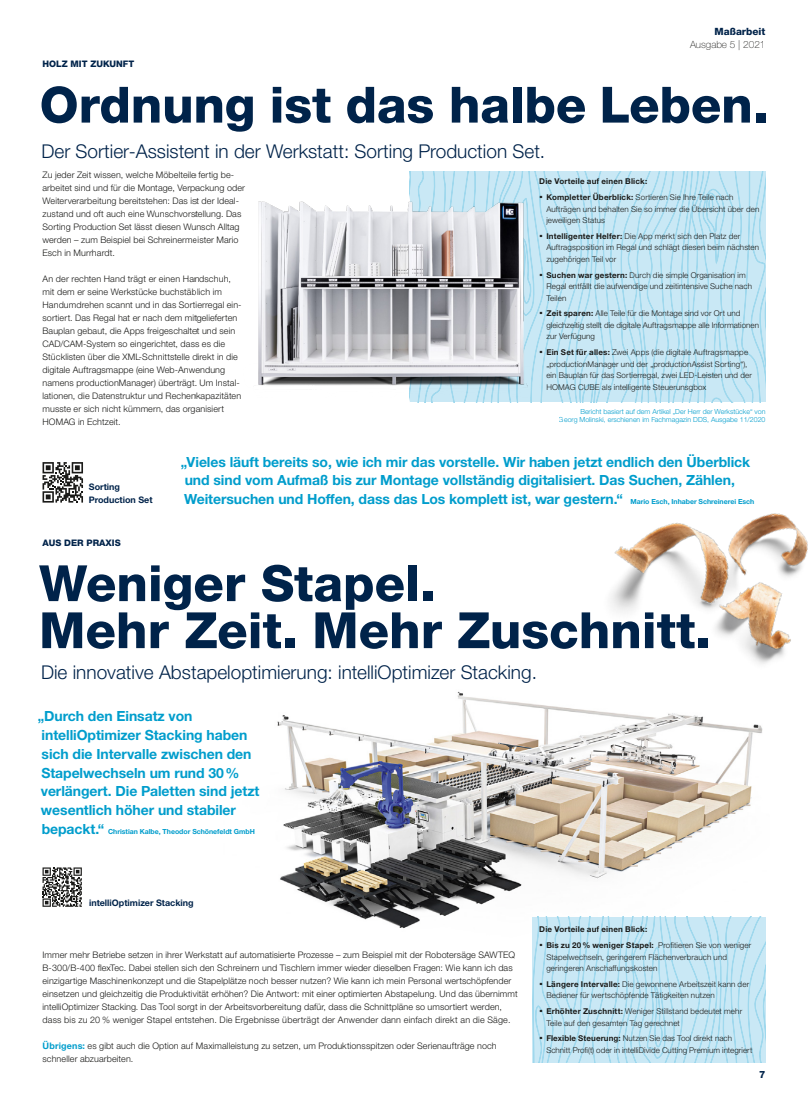
<style>
.page{position:relative;width:808px;height:1106px;background:#fff}
.page>*{position:absolute;margin:0;border:0;box-sizing:border-box;transform-origin:0 0}
.t1{font:800 50px/47px "Helvetica Neue LTW1 G";color:#00234a}
.t2{font:300 19px "Helvetica Neue LTW1 G";color:#00234a}
.t3{font:700 14px/18.8px "Helvetica Neue LTW1 G";letter-spacing:-.005em;color:#009dcc}
.t4{font:100 10px "Helvetica Neue LTW1 G";color:#1a1a18}
.t5{font:800 10px "Helvetica Neue LTW1 G";color:#00234a}
.t6{font:300 9px/13px "Helvetica Neue LTW1 G";letter-spacing:.01em;color:#1a1a18}
.t7{font:700 9px/13px "Helvetica Neue LTW1 G";color:#00234a}
.t8{font:800 9px "Helvetica Neue LTW1 G";color:#00234a}
.t9{font:300 8px/11.5px "Helvetica Neue LTW1 G";letter-spacing:.015em;color:#1a1a18}
.t10{font:700 8px/15.8px "Helvetica Neue LTW1 G";letter-spacing:.02em;color:#1a1a18}
.t11{font:300 7px/8.4px "Helvetica Neue LTW1 G";color:#009dcc;text-align:right}
.t12{font:700 7px "Helvetica Neue LTW1 G";letter-spacing:-.005em;color:#009dcc}
.s1{font-size:14px}
.s2{font-weight:300}
.s3{font-weight:700;font-size:14px}
.s4{font-weight:700}
.s5{font-size:7px}
.s6{font-weight:700;color:#009dcc}
</style>
<div class="page">
<svg style="left:410px;top:171px;width:355px;height:231px;background:#c1e4f3"></svg>
<img style="left:277px;top:691px;width:489px;height:312px">
<svg style="left:532px;top:916px;width:233px;height:146px;background:#c1e5f3"></svg>
<svg style="left:42px;top:867px;width:40px;height:40px"></svg>
<svg style="left:43px;top:867px;width:39px;height:39px"></svg>
<svg style="left:42px;top:462px;width:41px;height:41px"></svg>
<svg style="left:43px;top:462px;width:40px;height:40px"></svg>
<img style="left:539px;top:171px;width:35px;height:226px">
<img style="left:258px;top:171px;width:281px;height:226px">
<img style="left:562px;top:394px;width:246px;height:323px">
<p class="t5" style="left:714px;top:26px;width:52px">Maßarbeit</p>
<p class="t8" style="left:43px;top:59px;width:93px">HOLZ MIT ZUKUNFT</p>
<p class="t4" style="left:690px;top:38px;width:77px">Ausgabe 5 | 2021</p>
<h1 class="t1" style="left:40px;top:81px;width:730px">Ordnung ist das halbe Leben.</h1>
<h2 class="t2" style="left:41px;top:140px;width:505px">Der Sortier-Assistent in der Werkstatt: Sorting Production Set.</h2>
<p class="t6" style="left:43px;top:168px;width:204px">Zu jeder Zeit wissen, welche Möbelteile fertig be&shy;arbeitet sind und für die Montage, Verpackung oder Weiterverarbeitung bereitstehen: Das ist der Ideal&shy;zustand und oft auch eine Wunschvorstellung. Das Sorting Production Set lässt diesen Wunsch Alltag werden – zum Beispiel bei Schreinermeister Mario Esch in Murrhardt.</p>
<p class="t6" style="left:43px;top:272px;width:201px">An der rechten Hand trägt er einen Handschuh, mit dem er seine Werkstücke buchstäblich im Handumdrehen scannt und in das Sortierregal ein&shy;sortiert. Das Regal hat er nach dem mitgelieferten Bauplan gebaut, die Apps freigeschaltet und sein CAD/CAM-System so eingerichtet, dass es die Stücklisten über die XML-Schnittstelle direkt in die digitale Auftragsmappe (eine Web-Anwendung namens productionManager) überträgt. Um Instal&shy;lationen, die Datenstruktur und Rechenkapazitäten musste er sich nicht kümmern, das organisiert HOMAG in Echtzeit.</p>
<p class="t10" style="left:539px;top:174px;width:196px">Die Vorteile auf einen Blick:<br><span class="s1">·</span> Kompletter Überblick: <span class="s2">Sortieren Sie Ihre Teile nach</span></p>
<p class="t9" style="left:546px;top:203px;width:214px">Aufträgen und behalten Sie so immer die Übersicht über den jeweiligen Status</p>
<p class="t9" style="left:546px;top:230px;width:214px;text-indent:-7px"><span class="s3">·</span> <span class="s4">Intelligenter Helfer:</span> Die App merkt sich den Platz der<br>Auftragsposition im Regal und schlägt diesen beim nächsten zugehörigen Teil vor</p>
<p class="t9" style="left:546px;top:269px;width:207px;text-indent:-7px"><span class="s3">·</span> <span class="s4">Suchen war gestern:</span> Durch die simple Organisation im<br>Regal entfällt die aufwendige und zeitintensive Suche nach<br>Teilen</p>
<p class="t9" style="left:546px;top:308px;width:214px;text-indent:-7px"><span class="s3">·</span> <span class="s4">Zeit sparen:</span> Alle Teile für die Montage sind vor Ort und gleichzeitig stellt die digitale Auftragsmappe alle Informationen zur Verfügung</p>
<p class="t9" style="left:546px;top:346px;width:207px;text-indent:-7px"><span class="s3">·</span> <span class="s4">Ein Set für alles:</span> Zwei Apps (die digitale Auftragsmappe „productionManager und der „productionAssist Sorting“), ein Bauplan für das Sortierregal, zwei LED-Leisten und der HOMAG CUBE als intelligente Steuerunsgbox</p>
<p class="t11" style="left:559px;top:407px;width:208px">Bericht basiert auf dem Artikel „Der Herr der Werkstücke“ von<br>Georg Molinski, erschienen im Fachmagazin DDS, Ausgabe 11/2020</p>
<p class="t7" style="left:89px;top:480px;width:65px">Sorting<br>Production Set</p>
<p class="t3" style="left:181px;top:452px;width:575px">„Vieles läuft bereits so, wie ich mir das vorstelle. Wir haben jetzt endlich den Überblick und sind vom Aufmaß bis zur Montage vollständig digitalisiert. Das Suchen, Zählen,<br>Weitersuchen und Hoffen, dass das Los komplett ist, war gestern.“ <span class="s5">Mario Esch, Inhaber Schreinerei Esch</span></p>
<p class="t8" style="left:43px;top:537px;width:80px">AUS DER PRAXIS</p>
<h1 class="t1" style="left:39px;top:560px;width:674px">Weniger Stapel.<br>Mehr Zeit. Mehr Zuschnitt.</h1>
<h2 class="t2" style="left:41px;top:661px;width:497px">Die innovative Abstapeloptimierung: intelliOptimizer Stacking.</h2>
<h3 class="t3" style="left:38px;top:706px;width:223px">„Durch den Einsatz von intelliOptimizer Stacking haben sich die Intervalle zwischen den<br>Stapelwechseln um rund 30% verlängert. Die Paletten sind jetzt wesentlich höher und stabiler</h3>
<p class="t12" style="left:42px;top:827px;width:215px"><span class="s1">bepackt.“</span> Christian Kalbe, Theodor Schönefeldt GmbH</p>
<p class="t7" style="left:89px;top:896px;width:106px">intelliOptimizer Stacking</p>
<p class="t6" style="left:43px;top:948px;width:477px">Immer mehr Betriebe setzen in ihrer Werkstatt auf automatisierte Prozesse – zum Beispiel mit der Robotersäge SAWTEQ B-300/B-400 flexTec. Dabei stellen sich den Schreinern und Tischlern immer wieder dieselben Fragen: Wie kann ich das einzigartige Maschinenkonzept und die Stapelplätze noch besser nutzen? Wie kann ich mein Personal wertschöpfender einsetzen und gleichzeitig die Produktivität erhöhen? Die Antwort: mit einer optimierten Abstapelung. Und das übernimmt intelliOptimizer Stacking. Das Tool sorgt in der Arbeitsvorbereitung dafür, dass die Schnittpläne so umsortiert werden, dass bis zu 20 % weniger Stapel entstehen. Die Ergebnisse überträgt der Anwender dann einfach direkt an die Säge.</p>
<p class="t6" style="left:43px;top:1039px;width:456px"><span class="s6">Übrigens:</span> es gibt auch die Option auf Maximalleistung zu setzen, um Produktionsspitzen oder Serienaufträge noch schneller abzuarbeiten.</p>
<p class="t10" style="left:539px;top:921px;width:214px">Die Vorteile auf einen Blick:<br><span class="s1">·</span> Bis zu 20% weniger Stapel: <span class="s2">Profitieren Sie von weniger</span></p>
<p class="t9" style="left:546px;top:950px;width:182px">Stapelwechseln, geringerem Flächenverbrauch und geringeren Anschaffungskosten</p>
<p class="t9" style="left:546px;top:978px;width:204px;text-indent:-7px"><span class="s3">·</span> <span class="s4">Längere Intervalle:</span> Die gewonnene Arbeitszeit kann der<br>Bediener für wertschöpfende Tätigkeiten nutzen</p>
<p class="t9" style="left:546px;top:1005px;width:197px;text-indent:-7px"><span class="s3">·</span> <span class="s4">Erhöhter Zuschnitt:</span> Weniger Stillstand bedeutet mehr<br>Teile auf den gesamten Tag gerechnet</p>
<p class="t9" style="left:546px;top:1032px;width:208px;text-indent:-7px"><span class="s3">·</span> <span class="s4">Flexible Steuerung:</span> Nutzen Sie das Tool direkt nach<br>Schnitt Profi(t) oder in intelliDivide Cutting Premium integriert</p>
<p class="t5" style="left:759px;top:1068px;width:8px">7</p>
</div>
